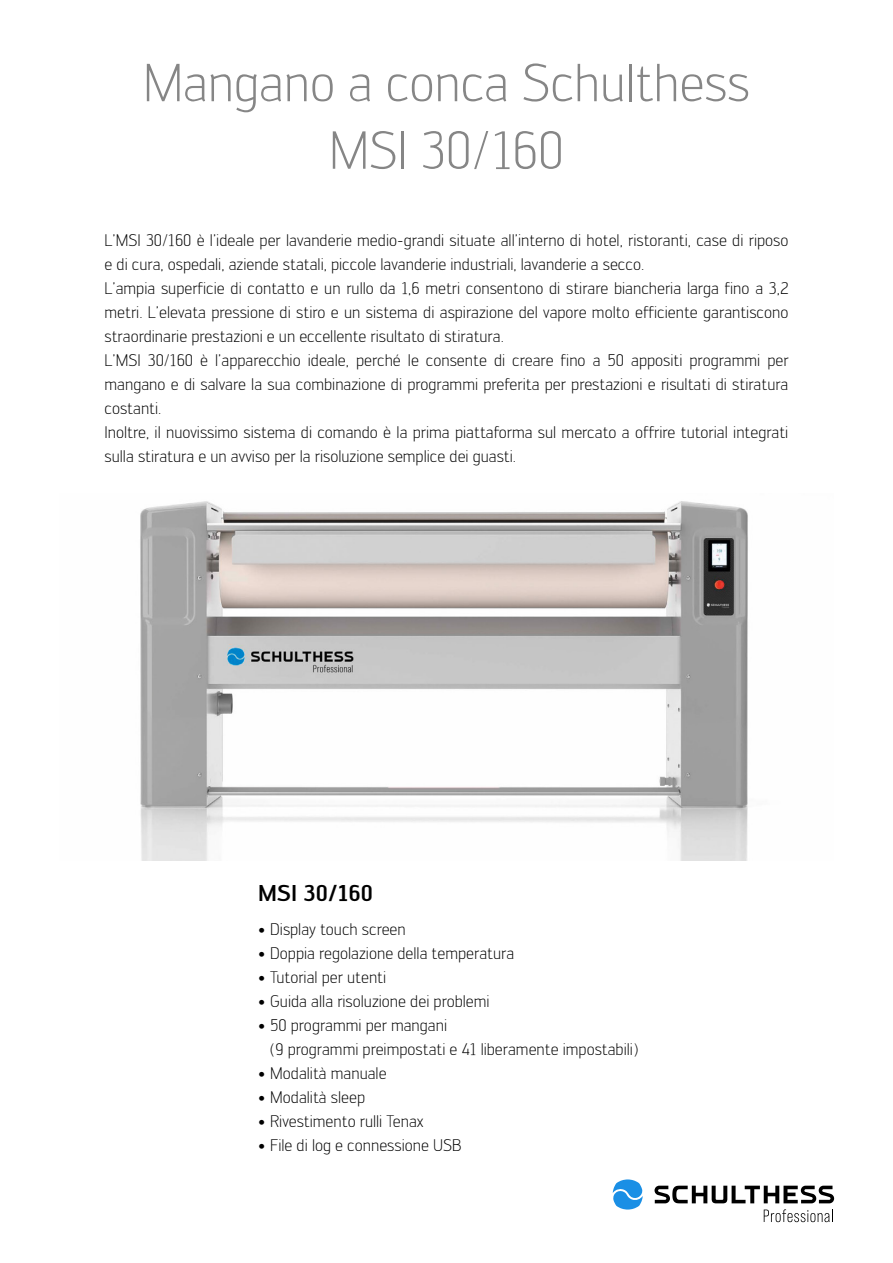
<style>
.page{position:relative;width:893px;height:1263px;background:#fff}
.page>*{position:absolute;margin:0;border:0;box-sizing:border-box;transform-origin:0 0}
.t1{font:300 52.5px/67.5px "Engel";letter-spacing:-.005em;color:#868686;text-align:center}
.t2{font:500 22.5px "Engel";color:#000}
.t3{font:300 16.5px/24px "Engel";color:#000}
</style>
<div class="page">
<svg style="left:764px;top:1209px;width:69px;height:13px"></svg>
<svg style="left:654px;top:1186px;width:180px;height:17px"></svg>
<svg style="left:613px;top:1179px;width:30px;height:30px"></svg>
<img style="left:140px;top:501px;width:608px;height:359px">
<h1 class="t1" style="left:143px;top:54px;width:608px">Mangano a conca Schulthess<br>MSI 30/160</h1>
<p class="t3" style="left:105px;top:230px;width:685px">L’MSI 30/160 è l’ideale per lavanderie medio-grandi situate all’interno di hotel, ristoranti, case di riposo e di cura, ospedali, aziende statali, piccole lavanderie industriali, lavanderie a secco.<br>L’ampia superficie di contatto e un rullo da 1,6 metri consentono di stirare biancheria larga fino a 3,2 metri. L’elevata pressione di stiro e un sistema di aspirazione del vapore molto efficiente garantiscono straordinarie prestazioni e un eccellente risultato di stiratura.<br>L’MSI 30/160 è l’apparecchio ideale, perché le consente di creare fino a 50 appositi programmi per mangano e di salvare la sua combinazione di programmi preferita per prestazioni e risultati di stiratura costanti.<br>Inoltre, il nuovissimo sistema di comando è la prima piattaforma sul mercato a offrire tutorial integrati sulla stiratura e un avviso per la risoluzione semplice dei guasti.</p>
<h2 class="t2" style="left:258px;top:884px;width:116px">MSI 30/160</h2>
<p class="t3" style="left:258px;top:919px;width:149px">• Display touch screen</p>
<p class="t3" style="left:258px;top:943px;width:257px">• Doppia regolazione della temperatura</p>
<p class="t3" style="left:258px;top:967px;width:129px">• Tutorial per utenti</p>
<p class="t3" style="left:258px;top:991px;width:233px">• Guida alla risoluzione dei problemi</p>
<p class="t3" style="left:270px;top:1015px;width:370px;text-indent:-12px">• 50 programmi per mangani<br>(9 programmi preimpostati e 41 liberamente impostabili)</p>
<p class="t3" style="left:258px;top:1063px;width:130px">• Modalità manuale</p>
<p class="t3" style="left:258px;top:1087px;width:108px">• Modalità sleep</p>
<p class="t3" style="left:258px;top:1111px;width:167px">• Rivestimento rulli Tenax</p>
<p class="t3" style="left:258px;top:1135px;width:205px">• File di log e connessione USB</p>
</div>
